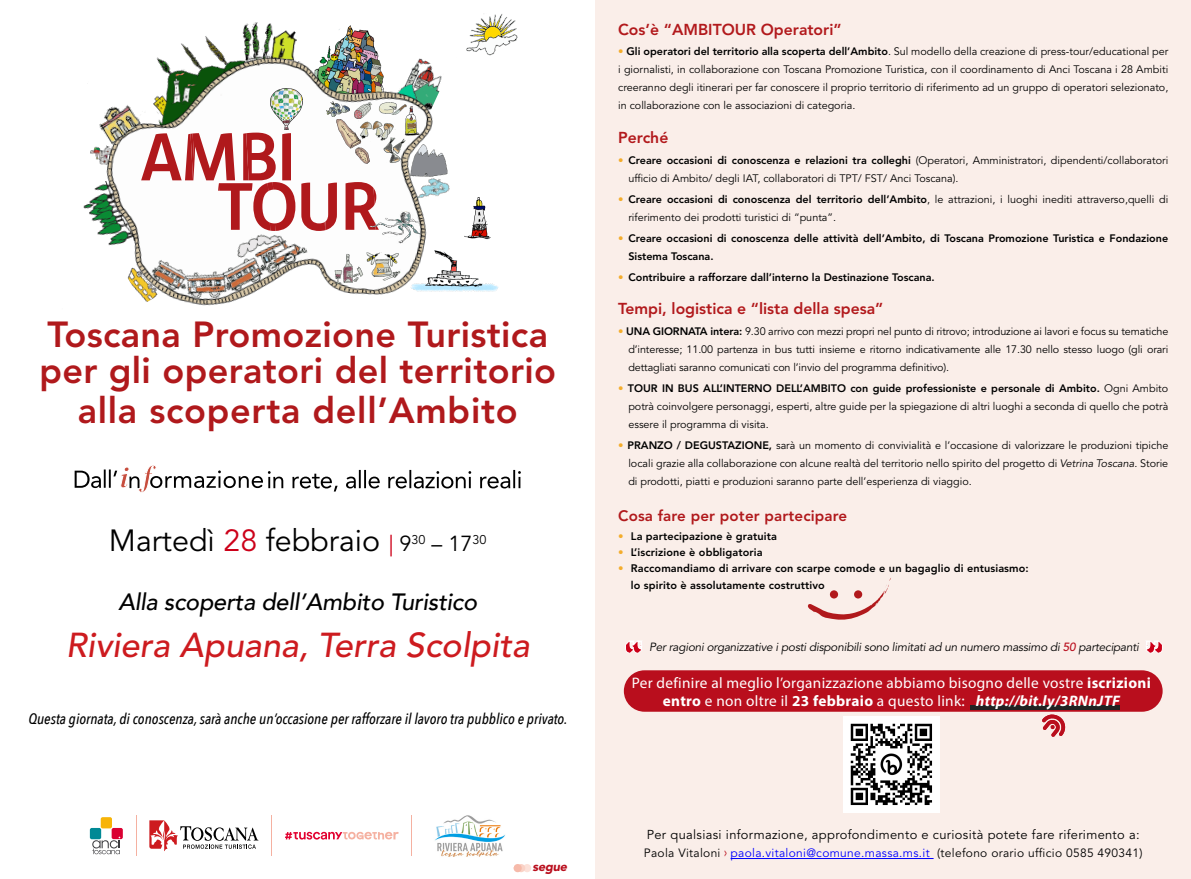
<style>
.page{position:relative;width:1191px;height:879px;background:#fff}
.page>*{position:absolute;margin:0;border:0;box-sizing:border-box;transform-origin:0 0}
.t1{font:800 36px/36px "Avenir LT Std";letter-spacing:.01em;color:#b0191c}
.t2{font:italic 500 34.3px "Avenir LT Std";color:#cd1b1f}
.t3{font:30.4px "Avenir LT Std";color:#000}
.t4{font:italic 500 23.6px "Avenir";letter-spacing:-.01em;color:#000}
.t5{font:800 15.8px "Avenir LT Std";color:#b2191c}
.t6{font:15.2px/18px "Myriad Pro";letter-spacing:.02em;color:#fff;text-align:center}
.t7{font:italic 500 15.1px "Avenir Next Condensed";color:#000}
.t8{font:800 15.1px "Avenir LT Std";letter-spacing:.01em;color:#b1191c}
.t9{font:12.9px "Avenir LT Std";letter-spacing:.025em;color:#000}
.t10{font:italic 900 12.7px "Avenir LT Std";letter-spacing:-.02em;color:#b90e1d}
.t11{font:12px "Avenir LT Std";letter-spacing:.025em;color:#000}
.t12{font:italic 11.8px "Avenir LT Std";letter-spacing:-.02em;color:#000}
.t13{font:800 10.9px/16.3px "Avenir LT Std";letter-spacing:.01em;color:#000}
.t14{font:10.8px/18px "Avenir LT Std";color:#000;text-align:justify}
.t15{font:800 10.8px/18px "Avenir LT Std";color:#000}
.s1{color:#cc0019}
.s2{font-size:21.6px;color:#cd0019}
.s3{font-size:21.6px}
.s4{font-weight:800;color:#f3ac2c}
.s5{font-weight:800}
.s6{color:#f3ac2c}
.s7{font-weight:800;color:#f4ad2c}
.s8{font-style:italic}
.s9{color:#f4ad2c}
.s10{font-weight:500;color:#b90e1d}
.s11{font-weight:700}
.s12{font-size:16.1px}
.s13{font-weight:700;font-style:italic}
.s14{font-weight:800;color:#ba0e1d}
.s15{color:#00f}
</style>
<div class="page">
<div style="left:595px;top:0;width:596px;height:879px;background:#faeee9"></div>
<svg style="left:807px;top:578px;width:84px;height:42px"></svg>
<div style="left:830px;top:590px;width:8px;height:8px;background:#b1191c;border-radius:50%"></div>
<div style="left:854px;top:590px;width:8px;height:8px;background:#b1191c;border-radius:50%"></div>
<div style="left:523px;top:864px;width:8px;height:8px;background:#fce1d9;border-radius:50%"></div>
<div style="left:517px;top:864px;width:8px;height:8px;background:#fad2c6;border-radius:50%"></div>
<div style="left:513px;top:864px;width:9px;height:8px;background:#f6baaa;border-radius:50%"></div>
<svg style="left:625px;top:641px;width:17px;height:12px"></svg>
<svg style="left:1146px;top:641px;width:16px;height:12px"></svg>
<hr style="left:730px;top:858px;width:203px;height:1px;background:#00f">
<svg style="left:75px;top:465px;width:446px;height:28px"></svg>
<img style="left:466px;top:14px;width:51px;height:42px">
<img style="left:255px;top:22px;width:18px;height:6px">
<img style="left:244px;top:23px;width:11px;height:5px">
<img style="left:83px;top:28px;width:373px;height:274px">
<img style="left:232px;top:223px;width:79px;height:60px">
<img style="left:219px;top:252px;width:50px;height:47px">
<img style="left:147px;top:254px;width:43px;height:46px">
<img style="left:177px;top:257px;width:57px;height:49px">
<svg style="left:301px;top:183px;width:36px;height:48px"></svg>
<svg style="left:345px;top:182px;width:34px;height:48px"></svg>
<svg style="left:141px;top:133px;width:154px;height:98px"></svg>
<img style="left:404px;top:105px;width:19px;height:31px">
<img style="left:379px;top:103px;width:28px;height:11px">
<img style="left:366px;top:252px;width:35px;height:29px">
<img style="left:334px;top:254px;width:29px;height:30px">
<img style="left:410px;top:283px;width:88px;height:8px">
<img style="left:425px;top:251px;width:57px;height:36px">
<img style="left:168px;top:71px;width:30px;height:38px">
<img style="left:270px;top:89px;width:33px;height:41px">
<img style="left:86px;top:92px;width:68px;height:58px">
<img style="left:408px;top:145px;width:39px;height:32px">
<img style="left:464px;top:198px;width:26px;height:42px">
<img style="left:358px;top:118px;width:51px;height:47px">
<img style="left:355px;top:103px;width:17px;height:16px">
<img style="left:369px;top:211px;width:53px;height:33px">
<img style="left:89px;top:144px;width:23px;height:21px">
<img style="left:326px;top:102px;width:23px;height:15px">
<img style="left:337px;top:119px;width:32px;height:45px">
<div style="left:101px;top:817px;width:11px;height:11px;background:#f7b408;border-radius:2px"></div>
<div style="left:90px;top:828px;width:11px;height:11px;background:#008995;border-radius:2px"></div>
<div style="left:112px;top:828px;width:11px;height:11px;background:#da0032;border-radius:2px"></div>
<svg style="left:92px;top:836px;width:28px;height:18px"></svg>
<svg style="left:149px;top:820px;width:109px;height:31px"></svg>
<hr style="left:136px;top:815px;width:1px;height:41px;background:#f5b1a1">
<hr style="left:271px;top:815px;width:1px;height:41px;background:#f5b1a1">
<hr style="left:411px;top:815px;width:1px;height:41px;background:#f5b1a1">
<svg style="left:285px;top:832px;width:113px;height:7px"></svg>
<img style="left:435px;top:815px;width:70px;height:42px">
<svg style="left:1042px;top:714px;width:23px;height:23px"></svg>
<div style="left:624px;top:670px;width:538px;height:42px;background:#b90e1d;border-radius:21px"></div>
<div style="left:970px;top:705px;width:149px;height:5px;background:#222"></div>
<img style="left:843px;top:716px;width:96px;height:96px">
<h1 class="t1" style="left:39px;top:317px;width:518px">Toscana Promozione Turistica per gli operatori del territorio</h1>
<h1 class="t1" style="left:78px;top:393px;width:441px">alla scoperta dell’Ambito</h1>
<h3 class="t3" style="left:109px;top:523px;width:379px">Martedì <span class="s1">28</span> febbraio <span class="s2">|</span> <span class="s3">9</span><sup>30</sup> <span class="s3">– 17</span><sup>30</sup></h3>
<h3 class="t4" style="left:118px;top:588px;width:360px">Alla scoperta dell’Ambito Turistico</h3>
<h2 class="t2" style="left:66px;top:625px;width:465px">Riviera Apuana, Terra Scolpita</h2>
<h3 class="t7" style="left:28px;top:709px;width:541px">Questa giornata, di conoscenza, sarà anche un’occasione per rafforzare il lavoro tra pubblico e privato.</h3>
<p class="t10" style="left:532px;top:859px;width:36px">segue</p>
<h3 class="t5" style="left:618px;top:20px;width:225px">Cos’è “AMBITOUR Operatori”</h3>
<p class="t14" style="left:618px;top:43px;width:551px"><span class="s4">•</span> <span class="s5">Gli operatori del territorio alla scoperta dell’Ambito</span>. Sul modello della creazione di press-tour/educational per i giornalisti, in collaborazione con Toscana Promozione Turistica, con il coordinamento di Anci Toscana i 28 Ambiti creeranno degli itinerari per far conoscere il proprio territorio di riferimento ad un gruppo di operatori selezionato, in collaborazione con le associazioni di categoria.</p>
<h3 class="t5" style="left:618px;top:128px;width:52px">Perché</h3>
<p class="t14" style="left:628px;top:152px;width:541px;text-indent:-10px"><span class="s4">•</span> <span class="s5">Creare occasioni di conoscenza e relazioni tra colleghi</span> (Operatori, Amministratori, dipendenti/collaboratori ufficio di Ambito/ degli IAT, collaboratori di TPT/ FST/ Anci Toscana).</p>
<p class="t14" style="left:628px;top:190px;width:541px;text-indent:-10px"><span class="s4">•</span> <span class="s5">Creare occasioni di conoscenza del territorio dell’Ambito</span>, le attrazioni, i luoghi inediti attraverso,quelli di riferimento dei prodotti turistici di “punta”.</p>
<p class="t15" style="left:628px;top:229px;width:541px;text-indent:-10px"><span class="s6">•</span> Creare occasioni di conoscenza delle attività dell’Ambito, di Toscana Promozione Turistica e Fondazione<br>Sistema Toscana.</p>
<p class="t15" style="left:618px;top:268px;width:318px"><span class="s6">•</span> Contribuire a rafforzare dall’interno la Destinazione Toscana.</p>
<h3 class="t5" style="left:618px;top:299px;width:267px">Tempi, logistica e “lista della spesa”</h3>
<p class="t14" style="left:628px;top:323px;width:541px;text-indent:-10px"><span class="s7">•</span> <span class="s5">UNA GIORNATA intera:</span> 9.30 arrivo con mezzi propri nel punto di ritrovo; introduzione ai lavori e focus su tematiche d’interesse; 11.00 partenza in bus tutti insieme e ritorno indicativamente alle 17.30 nello stesso luogo (gli orari dettagliati saranno comunicati con l’invio del programma definitivo).</p>
<p class="t14" style="left:628px;top:379px;width:541px;text-indent:-10px"><span class="s7">•</span> <span class="s5">TOUR IN BUS ALL’INTERNO DELL’AMBITO con guide professioniste e personale di Ambito.</span> Ogni Ambito potrà coinvolgere personaggi, esperti, altre guide per la spiegazione di altri luoghi a seconda di quello che potrà essere il programma di visita.</p>
<p class="t14" style="left:628px;top:436px;width:541px;text-indent:-10px"><span class="s7">•</span> <span class="s5">PRANZO / DEGUSTAZIONE,</span> sarà un momento di convivialità e l’occasione di valorizzare le produzioni tipiche locali grazie alla collaborazione con alcune realtà del territorio nello spirito del progetto di <span class="s8">Vetrina Toscana</span>. Storie di prodotti, piatti e produzioni saranno parte dell’esperienza di viaggio.</p>
<h3 class="t8" style="left:618px;top:506px;width:230px">Cosa fare per poter partecipare</h3>
<p class="t13" style="left:618px;top:528px;width:160px"><span class="s9">•</span> La partecipazione è gratuita</p>
<p class="t13" style="left:618px;top:544px;width:146px"><span class="s9">•</span> L’iscrizione è obbligatoria</p>
<p class="t13" style="left:631px;top:560px;width:399px;text-indent:-13px"><span class="s9">•</span> Raccomandiamo di arrivare con scarpe comode e un bagaglio di entusiasmo: lo spirito è assolutamente costruttivo</p>
<p class="t12" style="left:649px;top:640px;width:491px">Per ragioni organizzative i posti disponibili sono limitati ad un numero massimo di <span class="s10">50</span> partecipanti</p>
<h3 class="t6" style="left:632px;top:673px;width:520px">Per definire al meglio l’organizzazione abbiamo bisogno delle vostre <span class="s11">iscrizioni entro</span> e non oltre il <span class="s11">23 febbraio</span> a questo link<span class="s12">:</span> <span class="s13">http://bit.ly/3RNnJTF</span></h3>
<p class="t9" style="left:647px;top:827px;width:494px">Per qualsiasi informazione, approfondimento e curiosità potete fare riferimento a:</p>
<p class="t11" style="left:644px;top:846px;width:500px">Paola Vitaloni <span class="s14">&gt;</span> <span class="s15">paola.vitaloni@comune.massa.ms.it</span> (telefono orario ufficio 0585 490341)</p>
</div>
